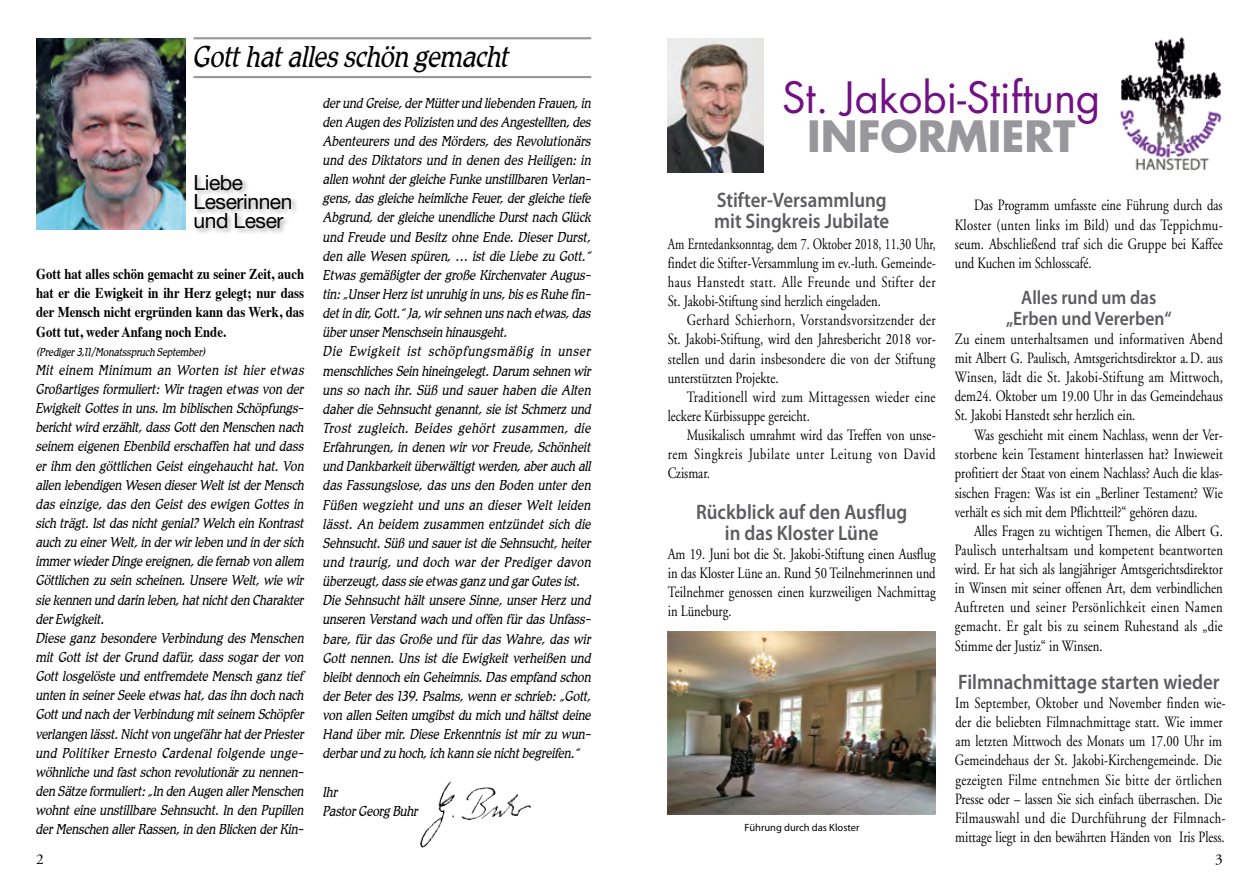
<style>
.page{position:relative;width:1259px;height:893px;background:#fff}
.page>*{position:absolute;margin:0;border:0;box-sizing:border-box;transform-origin:0 0}
.t1{font:42px "Futura LT";color:#721085}
.t2{font:700 42px "Futura LT";color:#98989c}
.t3{font:31.5px "Romic Light Italic Plain";color:#000;scale:.85 1}
.t4{font:600 21px/21px "Myriad Pro";color:#5c5b60;scale:.9 1}
.t5{font:21px/19.2px "Helvetica Neue LT";letter-spacing:-.02em;color:#000}
.t6{font:600 19.5px/21px "Myriad Pro";color:#5c5b60;text-align:center;scale:.9 1}
.t7{font:15.75px/19.2px "Adobe Garamond LT";letter-spacing:.01em;color:#000;text-align:justify;scale:.8 1}
.t8{font:15.75px/19.2px "Adobe Garamond LT";letter-spacing:.01em;color:#000;text-align:justify;scale:.75 1}
.t9{font:15.75px/19.2px "Adobe Garamond LT";letter-spacing:.03em;color:#000;scale:.8 1}
.t10{font:15px/19.2px "Romic Light Italic Plain";color:#000;scale:.85 1}
.t11{font:700 15px/19.2px "Times";color:#000;text-align:justify;scale:.85 1}
.t12{font:15px "Adobe Garamond LT";color:#000}
.t13{font:12px "Romic Light Italic Plain";color:#000;scale:.85 1}
.t14{font:10.5px "Myriad Pro";color:#000}
</style>
<div class="page">
<img style="left:668px;top:38px;width:95px;height:134px">
<img style="left:36px;top:38px;width:149px;height:192px">
<img style="left:668px;top:631px;width:267px;height:184px">
<img style="left:1121px;top:37px;width:101px;height:134px">
<div style="left:194px;top:174px;width:104px;height:60px;background:#000;opacity:.3"></div>
<hr style="left:193px;top:37px;width:398px;height:2px;background:#98989c">
<hr style="left:193px;top:76px;width:398px;height:2px;background:#98989c">
<img style="left:420px;top:781px;width:35px;height:67px">
<h2 class="t3" style="left:193px;top:39px;width:373px">Gott hat alles schön gemacht</h2>
<h3 class="t5" style="left:193px;top:173px;width:100px">Liebe<br>Leserinnen und Leser</h3>
<p class="t11" style="left:36px;top:263px;width:317px">Gott hat alles schön gemacht zu seiner Zeit, auch hat er die Ewigkeit in ihr Herz gelegt; nur dass der Mensch nicht ergründen kann das Werk, das Gott tut, weder Anfang noch Ende.</p>
<p class="t13" style="left:36px;top:345px;width:202px">(Prediger 3,11/Monatsspruch September)</p>
<p class="t10" style="left:36px;top:360px;width:317px">Mit einem Minimum an Worten ist hier etwas Großartiges formuliert: Wir tragen etwas von der Ewigkeit Gottes in uns. Im biblischen Schöpfungs&shy;bericht wird erzählt, dass Gott den Menschen nach seinem eigenen Ebenbild erschaffen hat und dass er ihm den göttlichen Geist eingehaucht hat. Von allen lebendigen Wesen dieser Welt ist der Mensch das einzige, das den Geist des ewigen Gottes in sich trägt. Ist das nicht genial? Welch ein Kontrast auch zu einer Welt, in der wir leben und in der sich immer wieder Dinge ereignen, die fernab von allem Göttlichen zu sein scheinen. Unsere Welt, wie wir sie kennen und darin leben, hat nicht den Charakter der Ewigkeit.<br>Diese ganz besondere Verbindung des Menschen mit Gott ist der Grund dafür, dass sogar der von Gott losgelöste und entfremdete Mensch ganz tief unten in seiner Seele etwas hat, das ihn doch nach Gott und nach der Verbindung mit seinem Schöpfer verlangen lässt. Nicht von ungefähr hat der Priester und Politiker Ernesto Cardenal folgende unge&shy;wöhnliche und fast schon revolutionär zu nennen&shy;den Sätze formuliert: „In den Augen aller Menschen wohnt eine unstillbare Sehnsucht. In den Pupillen der Menschen aller Rassen, in den Blicken der Kin-</p>
<p class="t10" style="left:323px;top:93px;width:317px">der und Greise, der Mütter und liebenden Frauen, in den Augen des Polizisten und des Angestellten, des Abenteurers und des Mörders, des Revolutionärs und des Diktators und in denen des Heiligen: in allen wohnt der gleiche Funke unstillbaren Verlan&shy;gens, das gleiche heimliche Feuer, der gleiche tiefe Abgrund, der gleiche unendliche Durst nach Glück und Freude und Besitz ohne Ende. Dieser Durst, den alle Wesen spüren, … ist die Liebe zu Gott.“ Etwas gemäßigter der große Kirchenvater Augus&shy;tin: „Unser Herz ist unruhig in uns, bis es Ruhe fin&shy;det in dir, Gott.“ Ja, wir sehnen uns nach etwas, das über unser Menschsein hinausgeht.<br>Die Ewigkeit ist schöpfungsmäßig in unser menschliches Sein hineingelegt. Darum sehnen wir uns so nach ihr. Süß und sauer haben die Alten daher die Sehnsucht genannt, sie ist Schmerz und Trost zugleich. Beides gehört zusammen, die Erfahrungen, in denen wir vor Freude, Schönheit und Dankbarkeit überwältigt werden, aber auch all das Fassungslose, das uns den Boden unter den Füßen wegzieht und uns an dieser Welt leiden lässt. An beidem zusammen entzündet sich die Sehnsucht. Süß und sauer ist die Sehnsucht, heiter und traurig, und doch war der Prediger davon überzeugt, dass sie etwas ganz und gar Gutes ist.<br>Die Sehnsucht hält unsere Sinne, unser Herz und unseren Verstand wach und offen für das Unfass&shy;bare, für das Große und für das Wahre, das wir Gott nennen. Uns ist die Ewigkeit verheißen und bleibt dennoch ein Geheimnis. Das empfand schon der Beter des 139. Psalms, wenn er schrieb: „Gott, von allen Seiten umgibst du mich und hältst deine Hand über mir. Diese Erkenntnis ist mir zu wun&shy;derbar und zu hoch, ich kann sie nicht begreifen.“</p>
<p class="t10" style="left:323px;top:782px;width:113px">Ihr<br>Pastor Georg Buhr</p>
<h1 class="t1" style="left:782px;top:71px;width:320px">St. Jakobi-Stiftung</h1>
<h1 class="t2" style="left:807px;top:109px;width:270px">INFORMIERT</h1>
<h3 class="t4" style="left:714px;top:189px;width:196px">Stifter-Versammlung mit Singkreis Jubilate</h3>
<p class="t8" style="left:668px;top:234px;width:359px">Am Erntedanksonntag, dem 7. Oktober 2018, 11.30 Uhr, findet die Stifter-Versammlung im ev.-luth. Gemeinde&shy;haus Hanstedt statt. Alle Freunde und Stifter der St. Jakobi-Stiftung sind herzlich eingeladen.</p>
<p class="t7" style="left:668px;top:311px;width:336px;text-indent:19px">Gerhard Schierhorn, Vorstandsvorsitzender der St. Jakobi-Stiftung, wird den Jahresbericht 2018 vor&shy;stellen und darin insbesondere die von der Stiftung unterstützten Projekte.</p>
<p class="t9" style="left:668px;top:387px;width:336px;text-indent:19px">Traditionell wird zum Mittagessen wieder eine leckere Kürbissuppe gereicht.</p>
<p class="t7" style="left:668px;top:425px;width:336px;text-indent:19px">Musikalisch umrahmt wird das Treffen von unse&shy;rem Singkreis Jubilate unter Leitung von David Czismar.</p>
<h3 class="t4" style="left:696px;top:500px;width:236px;text-align:center">Rückblick auf den Ausflug in das Kloster Lüne</h3>
<p class="t7" style="left:668px;top:544px;width:336px">Am 19. Juni bot die St. Jakobi-Stiftung einen Ausflug in das Kloster Lüne an. Rund 50 Teilnehmerinnen und Teilnehmer genossen einen kurzweiligen Nachmittag in Lüneburg.</p>
<p class="t7" style="left:955px;top:196px;width:336px;text-indent:19px">Das Programm umfasste eine Führung durch das Kloster (unten links im Bild) und das Teppichmu&shy;seum. Abschließend traf sich die Gruppe bei Kaffee und Kuchen im Schlosscafé.</p>
<h3 class="t6" style="left:1006px;top:286px;width:186px">Alles rund um das „Erben und Vererben“</h3>
<p class="t7" style="left:955px;top:329px;width:336px">Zu einem unterhaltsamen und informativen Abend mit Albert G. Paulisch, Amtsgerichtsdirektor a.D. aus Winsen, lädt die St. Jakobi-Stiftung am Mittwoch, dem24. Oktober um 19.00 Uhr in das Gemeindehaus St. Jakobi Hanstedt sehr herzlich ein.</p>
<p class="t7" style="left:955px;top:425px;width:337px;text-indent:19px">Was geschieht mit einem Nachlass, wenn der Ver&shy;storbene kein Testament hinterlassen hat? Inwieweit profitiert der Staat von einem Nachlass? Auch die klas&shy;sischen Fragen: Was ist ein „Berliner Testament? Wie verhält es sich mit dem Pflichtteil?“ gehören dazu.</p>
<p class="t7" style="left:955px;top:521px;width:337px;text-indent:19px">Alles Fragen zu wichtigen Themen, die Albert G.<br>Paulisch unterhaltsam und kompetent beantworten wird. Er hat sich als langjähriger Amtsgerichtsdirektor in Winsen mit seiner offenen Art, dem verbindlichen Auftreten und seiner Persönlichkeit einen Namen gemacht. Er galt bis zu seinem Ruhestand als „die Stimme der Justiz“ in Winsen.</p>
<h3 class="t4" style="left:958px;top:671px;width:292px">Filmnachmittage starten wieder</h3>
<p class="t14" style="left:744px;top:821px;width:116px">Führung durch das Kloster</p>
<p class="t7" style="left:955px;top:693px;width:340px;text-align:left">Im September, Oktober und November finden wie&shy;der die beliebten Filmnachmittage statt. Wie immer am letzten Mittwoch des Monats um 17.00 Uhr im Gemeindehaus der St. Jakobi-Kirchengemeinde. Die gezeigten Filme entnehmen Sie bitte der örtlichen Presse oder – lassen Sie sich einfach überraschen. Die Filmauswahl und die Durchführung der Filmnach&shy;mittage liegt in den bewährten Händen von Iris Pless.</p>
<p class="t12" style="left:36px;top:851px;width:9px">2</p>
<p class="t12" style="left:1215px;top:851px;width:9px">3</p>
</div>
